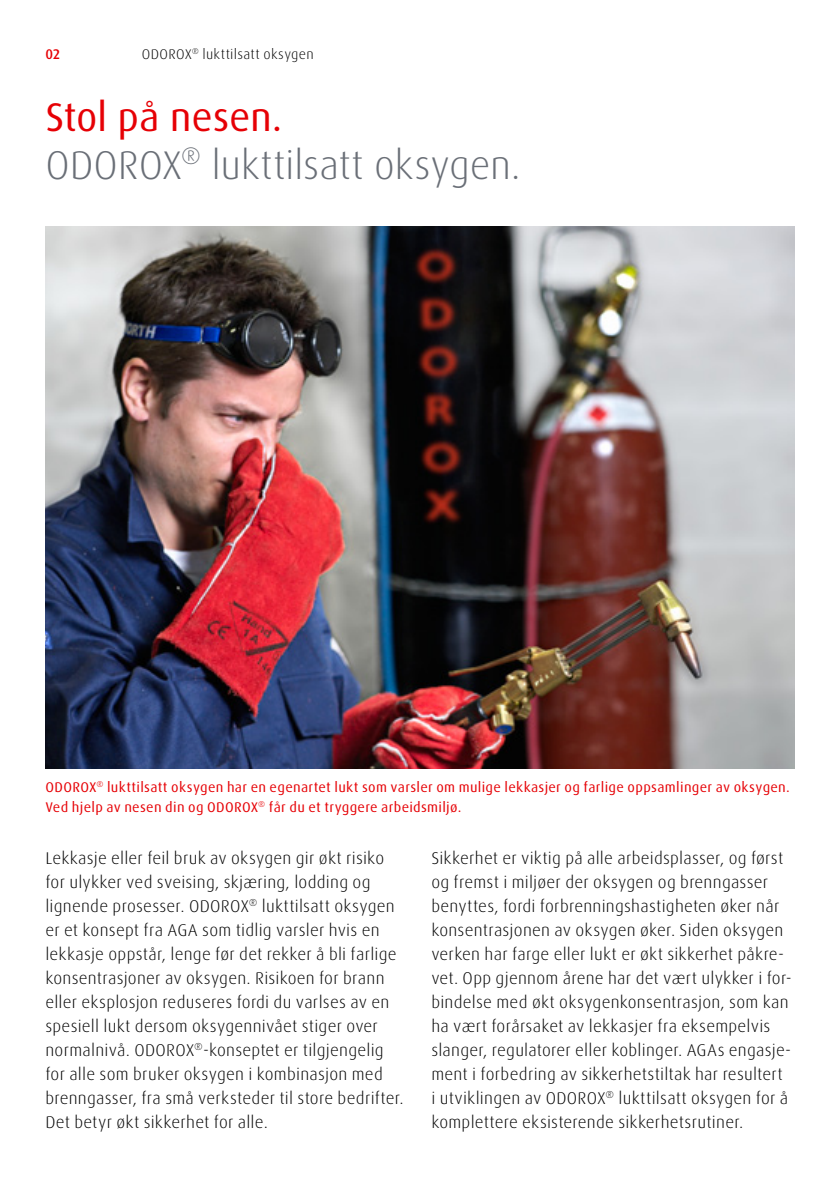
<style>
.page{position:relative;width:840px;height:1191px;background:#fff}
.page>*{position:absolute;margin:0;border:0;box-sizing:border-box;transform-origin:0 0}
.I_Head_20pt_blue{font:300 40px/48px "Linde Dax OT";letter-spacing:-.005em;color:#6a6f77}
.I_Copy{font:300 17px/24px "Linde Dax OT";letter-spacing:.01em;color:#000}
.I_Caption{font:14px/19.6px "Linde Dax OT";letter-spacing:.02em;color:#e60005}
.t1{font:300 14px "Linde Dax OT";letter-spacing:.02em;color:#000}
.t2{font:500 14px "Linde Dax OT";color:#e60005}
.s1{font-weight:400;color:#e60005}
</style>
<div class="page">
<img style="left:45px;top:226px;width:749px;height:542px">
<p class="t2" style="left:45px;top:45px;width:17px">02</p>
<p class="t1" style="left:142px;top:45px;width:173px">ODOROX<sup>®</sup> lukttilsatt oksygen</p>
<p class="I_Head_20pt_blue" style="left:45px;top:91px;width:476px"><span class="s1">Stol på nesen.<br></span>ODOROX<sup>®</sup> lukttilsatt oksygen.</p>
<p class="I_Caption" style="left:45px;top:777px;width:745px">ODOROX<sup>®</sup> lukttilsatt oksygen har en egenartet lukt som varsler om mulige lekkasjer og farlige oppsamlinger av oksygen.<br>Ved hjelp av nesen din og ODOROX<sup>®</sup> får du et tryggere arbeidsmiljø.</p>
<p class="I_Copy" style="left:45px;top:845px;width:360px">Lekkasje eller feil bruk av oksygen gir økt risiko for ulykker ved sveising, skjæring, lodding og lignende prosesser. ODOROX<sup>®</sup> lukttilsatt oksygen er et konsept fra AGA som tidlig varsler hvis en lekkasje oppstår, lenge før det rekker å bli farlige konsentrasjoner av oksygen. Risikoen for brann eller eksplosjon reduseres fordi du varlses av en spesiell lukt dersom oksygennivået stiger over normalnivå. ODOROX<sup>®</sup>-konseptet er tilgjengelig for alle som bruker oksygen i kombinasjon med brenngasser, fra små verksteder til store bedrifter.<br>Det betyr økt sikkerhet for alle.</p>
<p class="I_Copy" style="left:431px;top:845px;width:361px">Sikkerhet er viktig på alle arbeidsplasser, og først og fremst i miljøer der oksygen og brenngasser benyttes, fordi forbrenningshastigheten øker når konsentrasjonen av oksygen øker. Siden oksygen verken har farge eller lukt er økt sikkerhet påkre&shy;vet. Opp gjennom årene har det vært ulykker i for&shy;bindelse med økt oksygenkonsentrasjon, som kan ha vært forårsaket av lekkasjer fra eksempelvis slanger, regulatorer eller koblinger. AGAs engasje&shy;ment i forbedring av sikkerhetstiltak har resultert<br>i utviklingen av ODOROX<sup>®</sup> lukttilsatt oksygen for å komplettere eksisterende sikkerhetsrutiner.</p>
</div>
